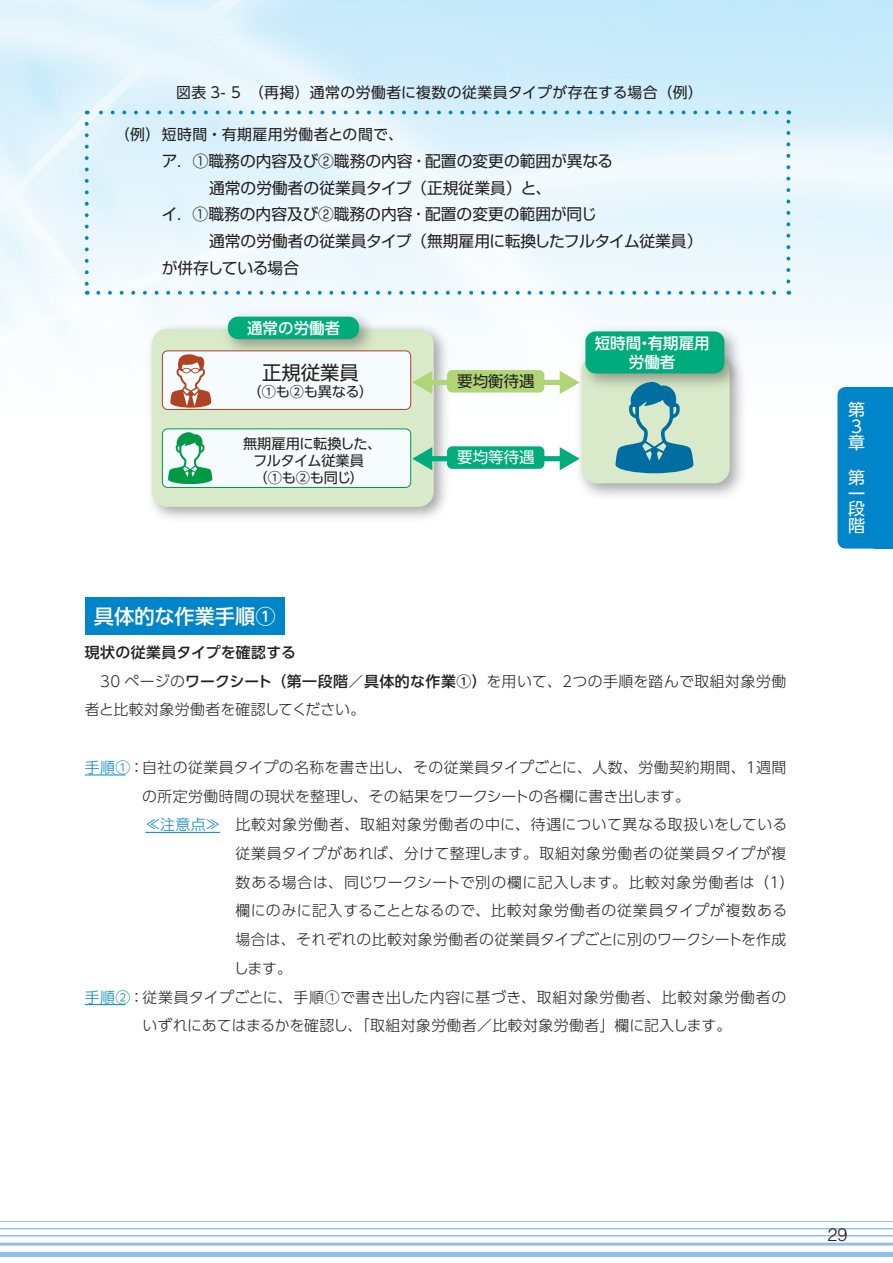
<style>
.page{position:relative;width:893px;height:1263px;background:#fff}
.page>*{position:absolute;margin:0;border:0;box-sizing:border-box;transform-origin:0 0}
.t1{font:500 20.25px "UD Shin Go Pr 6 N";color:#fff}
.t2{font:19.35px "UD Shin Go Pr 6 N";color:#231f20}
.t3{font:300 18px "Helvetica";color:#231f20}
.t4{font:16.95px/16.5px "UD Shin Go Pr 6 N";color:#fff}
.t5{font:15.75px/26.5px "Shin Go Pr 6 N";color:#231f20}
.t6{font:500 15.45px/18.6px "UD Shin Go Pr 6 N";color:#fff;text-align:center}
.t7{font:15.45px "UD Shin Go Pr 6 N";color:#231f20}
.t8{font:15.45px "UD Shin Go Pr 6 N";color:#fff}
.t9{font:300 14.85px "UD Shin Go Pr 6 N";letter-spacing:.03em;color:#231f20}
.t10{font:300 14.85px "UD Shin Go Pr 6 N";color:#231f20}
.t11{font:14.85px "UD Shin Go Pr 6 N";letter-spacing:.03em;color:#231f20}
.t12{font:300 14.85px "UD Shin Go Pr 6 N";letter-spacing:.05em;color:#231f20}
.t13{font:300 14.85px "UD Shin Go Pr 6 N";letter-spacing:.01em;color:#231f20}
.t14{font:300 14.85px "UD Shin Go Pr 6 N";letter-spacing:.005em;color:#231f20}
.t15{font:500 14.85px "UD Shin Go Pr 6 N";letter-spacing:.02em;color:#231f20}
.t16{font:14.25px/17.1px "UD Shin Go Pr 6 N";letter-spacing:-.015em;color:#231f20;text-align:center}
.s1{font-weight:500}
.s2{color:#0084ca}
</style>
<div class="page">
<img style="left:0;top:0;width:893px;height:1246px">
<hr style="left:0;top:1228px;width:893px;height:1px;background:#93bee5">
<hr style="left:0;top:1235px;width:893px;height:1px;background:#93bee5">
<hr style="left:0;top:1242px;width:893px;height:3px;background:#93bee5">
<hr style="left:0;top:1221px;width:893px;height:1px;background:#93bee5">
<div style="left:0;top:1252px;width:893px;height:5px;background:#93bee5"></div>
<div style="left:837px;top:387px;width:37px;height:162px;background:#0084ca"></div>
<div style="left:874px;top:387px;width:19px;height:162px;background:#0084ca"></div>
<hr style="left:85px;top:774px;width:40px;height:1px;background:#0084ca">
<hr style="left:145px;top:832px;width:75px;height:1px;background:#0084ca">
<hr style="left:85px;top:1004px;width:40px;height:1px;background:#0084ca">
<div style="left:85px;top:597px;width:200px;height:38px;background:#0084ca"></div>
<svg style="left:85px;top:124px;width:4px;height:171px"></svg>
<svg style="left:98px;top:291px;width:691px;height:4px"></svg>
<svg style="left:786px;top:111px;width:4px;height:170px"></svg>
<svg style="left:87px;top:111px;width:690px;height:3px;background:#9bd1ed"></svg>
<img style="left:141px;top:318px;width:314px;height:210px">
<div style="left:152px;top:329px;width:282px;height:178px;background:#d9eaca;border-radius:15px"></div>
<img style="left:570px;top:344px;width:183px;height:162px">
<div style="left:581px;top:356px;width:149px;height:127px;background:#d9eaca;border-radius:15px"></div>
<img style="left:216px;top:308px;width:166px;height:43px">
<div style="left:228px;top:317px;width:131px;height:22px;background:#00ac7b;border-radius:10px"></div>
<div style="left:447px;top:370px;width:97px;height:22px;background:#b0d575;border-radius:5px"></div>
<img style="left:574px;top:320px;width:173px;height:77px">
<div style="left:585px;top:331px;width:139px;height:42px;background:#00ac7b;border-radius:10px"></div>
<div style="left:162px;top:351px;width:249px;height:58px;background:#f6fbfe;border-radius:5px"></div>
<div style="left:162px;top:351px;width:249px;height:59px;border:1px solid #af4323;border-radius:5px"></div>
<div style="left:162px;top:429px;width:249px;height:58px;background:#f6fbfe;border-radius:5px"></div>
<div style="left:162px;top:429px;width:249px;height:59px;border:1px solid #009a46;border-radius:5px"></div>
<div style="left:429px;top:380px;width:134px;height:5px;background:#b0d575"></div>
<svg style="left:412px;top:371px;width:20px;height:23px"></svg>
<svg style="left:560px;top:371px;width:20px;height:23px"></svg>
<div style="left:447px;top:446px;width:97px;height:23px;background:#00ac7b;border-radius:5px"></div>
<div style="left:429px;top:456px;width:134px;height:5px;background:#00ac7b"></div>
<svg style="left:412px;top:447px;width:20px;height:23px"></svg>
<svg style="left:560px;top:447px;width:20px;height:23px"></svg>
<svg style="left:615px;top:382px;width:79px;height:91px"></svg>
<svg style="left:168px;top:432px;width:45px;height:52px"></svg>
<svg style="left:170px;top:354px;width:41px;height:54px"></svg>
<p class="t11" style="left:176px;top:80px;width:529px">図表 3- 5　（再掲）通常の労働者に複数の従業員タイプが存在する場合（例）</p>
<p class="t11" style="left:115px;top:122px;width:290px">（例）短時間・有期雇用労働者との間で、</p>
<p class="t5" style="left:162px;top:147px;width:542px">ア．①職務の内容及び②職務の内容・配置の変更の範囲が異なる<br>　　　通常の労働者の従業員タイプ（正規従業員）と、<br>イ．①職務の内容及び②職務の内容・配置の変更の範囲が同じ<br>　　　通常の労働者の従業員タイプ（無期雇用に転換したフルタイム従業員）が併存している場合</p>
<p class="t6" style="left:247px;top:318px;width:95px">通常の労働者</p>
<h2 class="t2" style="left:262px;top:357px;width:98px">正規従業員</h2>
<p class="t16" style="left:248px;top:383px;width:127px">（①も②も異なる）</p>
<p class="t16" style="left:243px;top:435px;width:140px">無期雇用に転換した、フルタイム従業員（①も②も同じ）</p>
<p class="t7" style="left:457px;top:368px;width:79px">要均衡待遇</p>
<p class="t8" style="left:457px;top:445px;width:79px">要均等待遇</p>
<p class="t6" style="left:595px;top:334px;width:117px">短時間・有期雇用労働者</p>
<h1 class="t1" style="left:94px;top:600px;width:183px">具体的な作業手順①</h1>
<p class="t15" style="left:85px;top:640px;width:213px">現状の従業員タイプを確認する</p>
<p class="t9" style="left:100px;top:669px;width:688px">30 ページの<span class="s1">ワークシート（第一段階／具体的な作業①）</span>を用いて、２つの手順を踏んで取組対象労働</p>
<p class="t10" style="left:85px;top:698px;width:282px">者と比較対象労働者を確認してください。</p>
<p class="t9" style="left:85px;top:755px;width:703px"><span class="s2">手順①</span>： 自社の従業員タイプの名称を書き出し、その従業員タイプごとに、人数、労働契約期間、１週間</p>
<p class="t10" style="left:142px;top:784px;width:549px">の所定労働時間の現状を整理し、その結果をワークシートの各欄に書き出します。</p>
<p class="t12" style="left:85px;top:812px;width:704px">　　　　<span class="s2">≪注意点≫　</span> 比較対象労働者、取組対象労働者の中に、待遇について異なる取扱いをしている</p>
<p class="t9" style="left:235px;top:841px;width:552px">従業員タイプがあれば、分けて整理します。取組対象労働者の従業員タイプが複</p>
<p class="t9" style="left:235px;top:870px;width:561px">数ある場合は、同じワークシートで別の欄に記入します。比較対象労働者は（１）</p>
<p class="t9" style="left:235px;top:899px;width:553px">欄にのみに記入することとなるので、比較対象労働者の従業員タイプが複数ある</p>
<p class="t14" style="left:235px;top:927px;width:552px">場合は、それぞれの比較対象労働者の従業員タイプごとに別のワークシートを作成</p>
<p class="t9" style="left:234px;top:956px;width:60px">します。</p>
<p class="t9" style="left:85px;top:985px;width:703px"><span class="s2">手順②</span>： 従業員タイプごとに、手順①で書き出した内容に基づき、取組対象労働者、比較対象労働者の</p>
<p class="t13" style="left:143px;top:1013px;width:590px">いずれにあてはまるかを確認し、「取組対象労働者／比較対象労働者」欄に記入します。</p>
<p class="t4" style="left:848px;top:401px;width:18px">第<br>３章</p>
<p class="t4" style="left:848px;top:469px;width:18px;line-height:15.8px;text-align:justify">第一段</p>
<p class="t4" style="left:848px;top:517px;width:18px">階</p>
<p class="t3" style="left:827px;top:1224px;width:22px">29</p>
</div>
